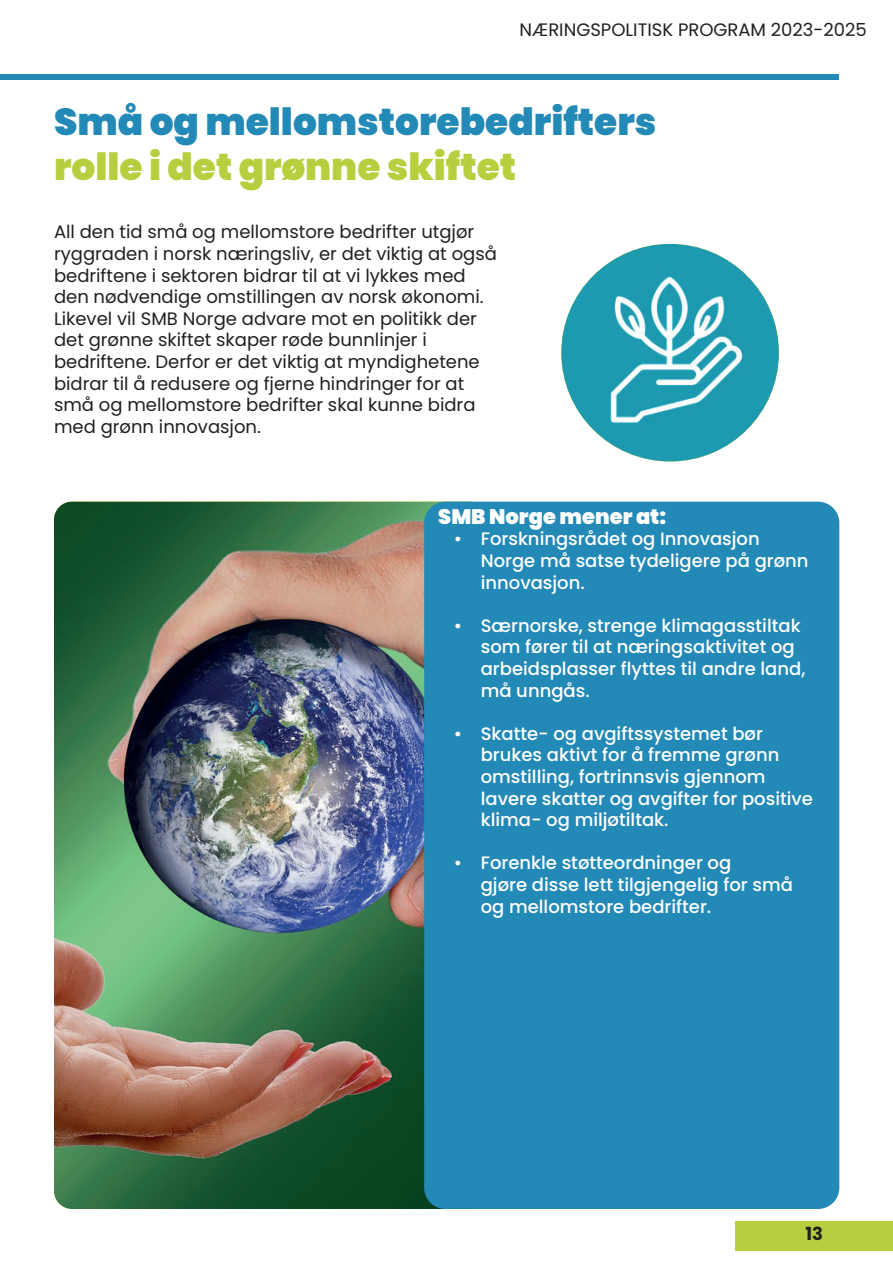
<style>
.page{position:relative;width:893px;height:1263px;background:#fff}
.page>*{position:absolute;margin:0;border:0;box-sizing:border-box;transform-origin:0 0}
.t1{font:900 37.5px "Poppins";color:#2389b6}
.t2{font:900 37.5px "Poppins";color:#b7cf3e}
.t3{font:900 21px "Poppins";color:#fff}
.t4{font:18px/21.6px "Poppins";color:#231f20}
.t5{font:500 18px/21.6px "Poppins";color:#fff}
.t6{font:700 18px "Poppins";color:#231f20}
</style>
<div class="page">
<div style="left:736px;top:1221px;width:157px;height:30px;background:#b7cf3e"></div>
<img style="left:54px;top:502px;width:387px;height:707px">
<div style="left:0;top:74px;width:839px;height:6px;background:#2389b6"></div>
<div style="left:424px;top:502px;width:415px;height:707px;background:#2389b6;border-radius:21px"></div>
<img style="left:561px;top:244px;width:218px;height:217px;border-radius:109px">
<p class="t4" style="left:519px;top:19px;width:349px">NÆRINGSPOLITISK PROGRAM 2023-2025</p>
<h1 class="t1" style="left:54px;top:100px;width:604px">Små og mellomstorebedrifters</h1>
<h1 class="t2" style="left:54px;top:145px;width:464px">rolle i det grønne skiftet</h1>
<p class="t4" style="left:54px;top:221px;width:444px">All den tid små og mellomstore bedrifter utgjør ryggraden i norsk næringsliv, er det viktig at også bedriftene i sektoren bidrar til at vi lykkes med den nødvendige omstillingen av norsk økonomi.<br>Likevel vil SMB Norge advare mot en politikk der det grønne skiftet skaper røde bunnlinjer i bedriftene. Derfor er det viktig at myndighetene bidrar til å redusere og fjerne hindringer for at små og mellomstore bedrifter skal kunne bidra med grønn innovasjon.</p>
<p class="t3" style="left:438px;top:504px;width:229px">SMB Norge mener at:</p>
<p class="t5" style="left:481px;top:528px;width:329px;text-indent:-27px">• Forskningsrådet og Innovasjon<br>Norge må satse tydeligere på grønn innovasjon.</p>
<p class="t5" style="left:481px;top:615px;width:326px;text-indent:-27px">• Særnorske, strenge klimagasstiltak som fører til at næringsaktivitet og arbeidsplasser flyttes til andre land, må unngås.</p>
<p class="t5" style="left:481px;top:723px;width:334px;text-indent:-27px">• Skatte- og avgiftssystemet bør brukes aktivt for å fremme grønn omstilling, fortrinnsvis gjennom lavere skatter og avgifter for positive klima- og miljøtiltak.</p>
<p class="t5" style="left:481px;top:852px;width:314px;text-indent:-27px">• Forenkle støtteordninger og<br>gjøre disse lett tilgjengelig for små og mellomstore bedrifter.</p>
<p class="t6" style="left:805px;top:1223px;width:19px">13</p>
</div>
